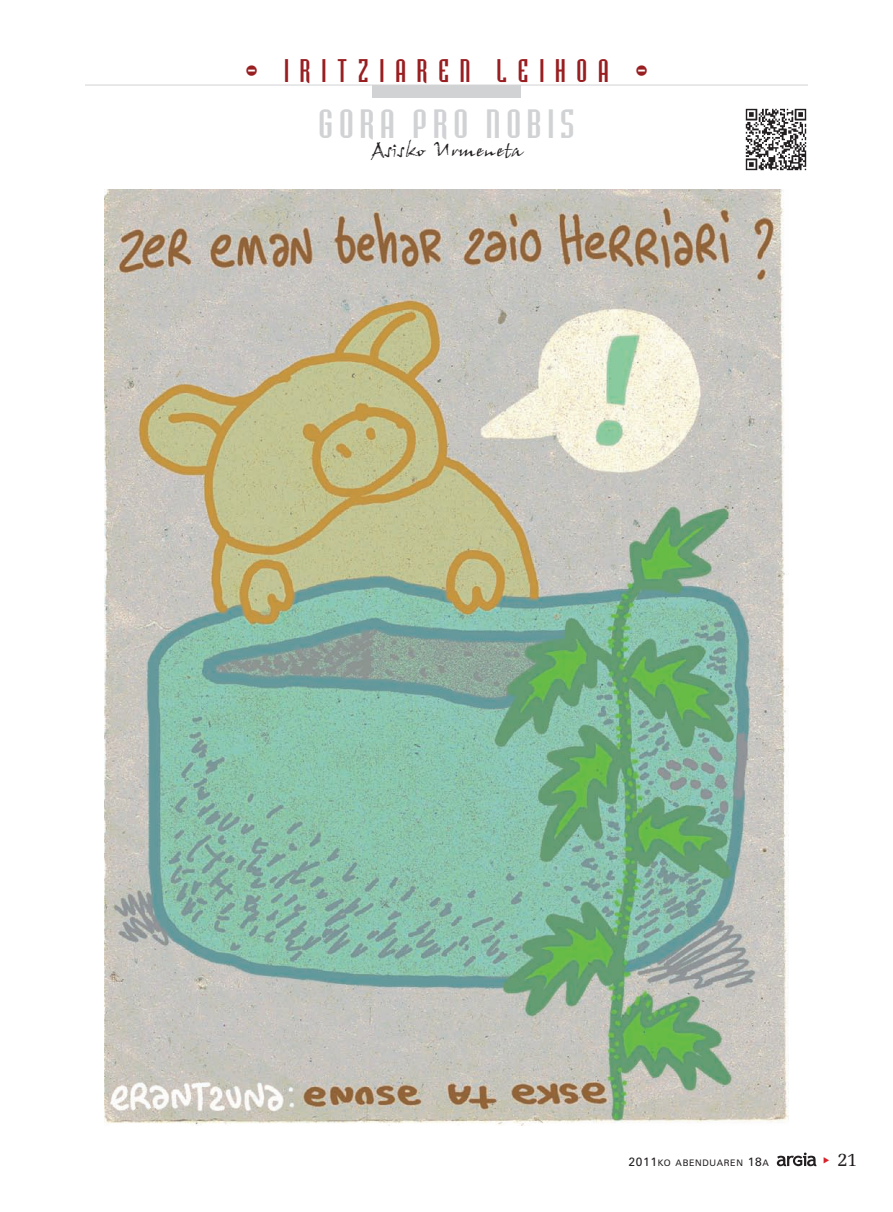
<style>
.page{position:relative;width:893px;height:1212px;background:#fff}
.page>*{position:absolute;margin:0;border:0;box-sizing:border-box;transform-origin:0 0}
.t1{font:37.5px "Bodiac";letter-spacing:.145em;color:#d1d2d4;scale:1.1 1}
.t2{font:30px "Bodiac";letter-spacing:.365em;color:#981e21}
.t3{font:19.5px "John Handy LET Plain 10";color:#231f20;scale:1.05 1}
.t4{font:19.5px "Memoir";color:#231f20}
.t5{font:9px "Zurich BT";letter-spacing:.075em;color:#231f20}
.s1{font-size:12px}
</style>
<div class="page">
<img style="left:104px;top:190px;width:685px;height:935px">
<img style="left:745px;top:108px;width:62px;height:63px">
<div style="left:372px;top:85px;width:149px;height:12px;background:#d1d2d4"></div>
<hr style="left:85px;top:85px;width:723px;height:1px;background:#d1d2d4">
<svg style="left:777px;top:1152px;width:39px;height:14px"></svg>
<h2 class="t2" style="left:245px;top:60px;width:405px">- IRITZIAREN LEIHOA -</h2>
<h1 class="t1" style="left:318px;top:109px;width:235px">GORA PRO NOBIS</h1>
<h3 class="t3" style="left:371px;top:142px;width:146px">Asisko-Urmeneta</h3>
<p class="t5" style="left:628px;top:1160px;width:142px"><span class="s1">2011</span>KO ABENDUAREN <span class="s1">18</span>A</p>
<h3 class="t4" style="left:837px;top:1151px;width:22px">21</h3>
</div>
